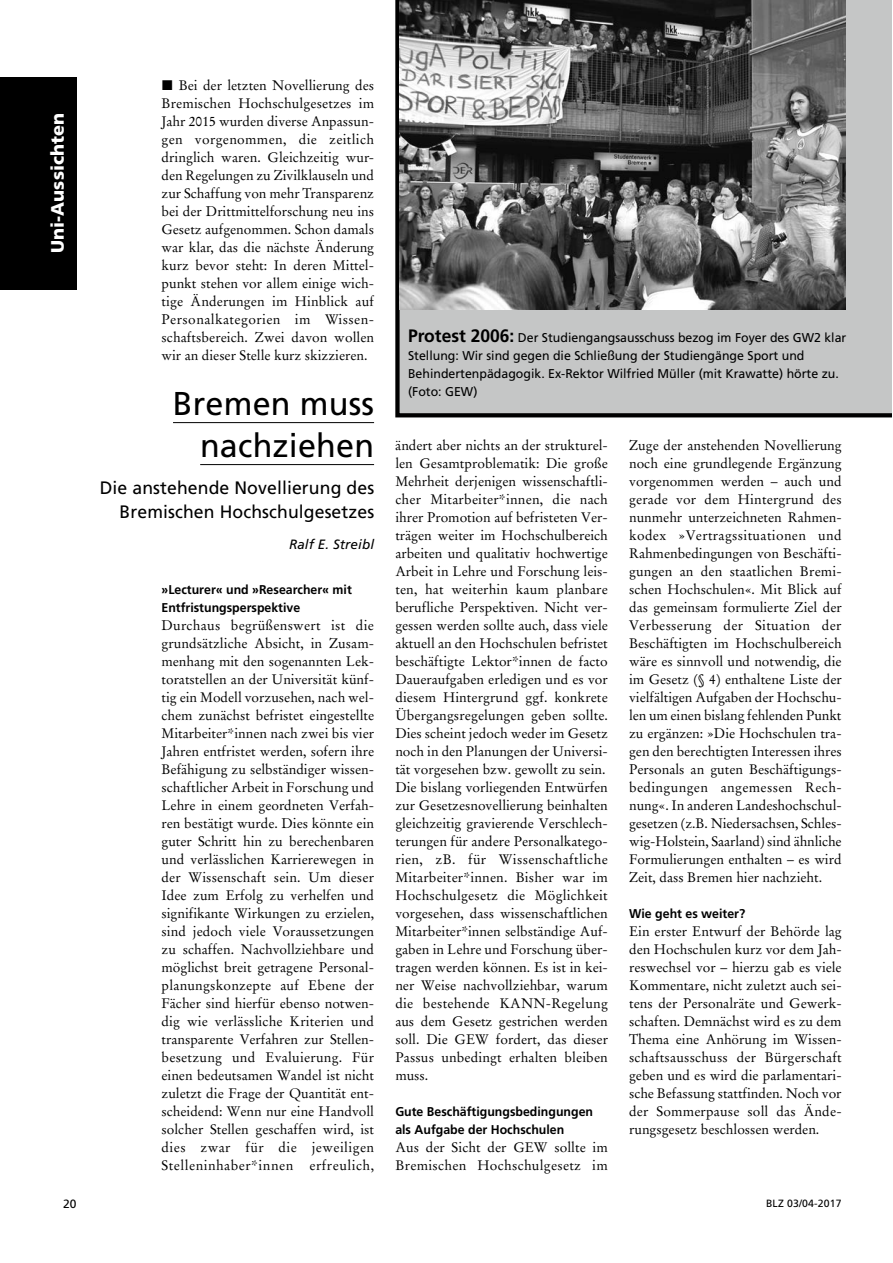
<style>
.page{position:relative;width:893px;height:1263px;background:#fff}
.page>*{position:absolute;margin:0;border:0;box-sizing:border-box;transform-origin:0 0}
.t1{font:33px/42px "Frutiger";letter-spacing:.005em;color:#000;text-align:right}
.t2{font:18px/24px "Frutiger";letter-spacing:.005em;color:#000;text-align:right}
.t3{font:900 18px "Frutiger";letter-spacing:.005em;color:#fff}
.t4{font:13.8px/18px "Stempel Garamond";color:#000;text-align:justify}
.t5{font:13.8px/18px "Stempel Garamond";letter-spacing:.02em;color:#000}
.t6{font:italic 13.5px "Frutiger";letter-spacing:.005em;color:#000}
.t7{font:12.75px/18px "Frutiger";color:#000}
.t8{font:700 12.75px/18px "Frutiger";color:#000}
.t9{font:12px "Frutiger";color:#000}
.t10{font:10.5px "Frutiger";letter-spacing:.015em;color:#000}
.s1{font-family:"European Pi Three";font-size:14.25px}
.s2{font-weight:700;font-size:18px}
</style>
<div class="page">
<div style="left:0;top:77px;width:77px;height:212px;background:#000"></div>
<svg style="left:395px;top:0;width:497px;height:417px"></svg>
<hr style="left:173px;top:422px;width:201px;height:1px;background:#000">
<hr style="left:200px;top:464px;width:174px;height:1px;background:#000">
<img style="left:400px;top:0;width:446px;height:310px">
<h2 class="t3" style="left:50px;top:253px;width:142px;rotate:-90deg">Uni-Aussichten</h2>
<p class="t4" style="left:162px;top:78px;width:214px"><span class="s1">-</span> Bei der letzten Novellierung des Bremischen Hochschulgesetzes im Jahr 2015 wurden diverse Anpassun&shy;gen vorgenommen, die zeitlich dringlich waren. Gleichzeitig wur&shy;den Regelungen zu Zivilklauseln und zur Schaffung von mehr Transparenz bei der Drittmittelforschung neu ins Gesetz aufgenommen. Schon damals war klar, das die nächste Änderung kurz bevor steht: In deren Mittel&shy;punkt stehen vor allem einige wich&shy;tige Änderungen im Hinblick auf Personalkategorien im Wissen&shy;schaftsbereich. Zwei davon wollen wir an dieser Stelle kurz skizzieren.</p>
<h1 class="t1" style="left:173px;top:385px;width:203px">Bremen muss nachziehen</h1>
<h2 class="t2" style="left:100px;top:477px;width:276px">Die anstehende Novellierung des<br>Bremischen Hochschulgesetzes</h2>
<p class="t6" style="left:289px;top:539px;width:87px">Ralf E. Streibl</p>
<p class="t8" style="left:162px;top:582px;width:192px">»Lecturer« und »Researcher« mit<br>Entfristungsperspektive</p>
<p class="t4" style="left:162px;top:617px;width:214px">Durchaus begrüßenswert ist die grundsätzliche Absicht, in Zusam&shy;menhang mit den sogenannten Lek&shy;toratstellen an der Universität künf&shy;tig ein Modell vorzusehen, nach wel&shy;chem zunächst befristet eingestellte Mitarbeiter*innen nach zwei bis vier Jahren entfristet werden, sofern ihre Befähigung zu selbständiger wissen&shy;schaftlicher Arbeit in Forschung und Lehre in einem geordneten Verfah&shy;ren bestätigt wurde. Dies könnte ein guter Schritt hin zu berechenbaren und verlässlichen Karrierewegen in der Wissenschaft sein. Um dieser Idee zum Erfolg zu verhelfen und signifikante Wirkungen zu erzielen, sind jedoch viele Voraussetzungen zu schaffen. Nachvollziehbare und möglichst breit getragene Personal&shy;planungskonzepte auf Ebene der Fächer sind hierfür ebenso notwen&shy;dig wie verlässliche Kriterien und transparente Verfahren zur Stellen&shy;besetzung und Evaluierung. Für einen bedeutsamen Wandel ist nicht zuletzt die Frage der Quantität ent&shy;scheidend: Wenn nur eine Handvoll solcher Stellen geschaffen wird, ist dies zwar für die jeweiligen Stelleninhaber*innen erfreulich,</p>
<p class="t7" style="left:408px;top:330px;width:440px"><span class="s2">Protest 2006:</span> Der Studiengangsausschuss bezog im Foyer des GW2 klar Stellung: Wir sind gegen die Schließung der Studiengänge Sport und Behindertenpädagogik. Ex-Rektor Wilfried Müller (mit Krawatte) hörte zu. (Foto: GEW)</p>
<p class="t4" style="left:395px;top:438px;width:214px;text-align:left">ändert aber nichts an der strukturel&shy;len Gesamtproblematik: Die große Mehrheit derjenigen wissenschaftli&shy;cher Mitarbeiter*innen, die nach ihrer Promotion auf befristeten Ver&shy;trägen weiter im Hochschulbereich arbeiten und qualitativ hochwertige Arbeit in Lehre und Forschung leis&shy;ten, hat weiterhin kaum planbare berufliche Perspektiven. Nicht ver&shy;gessen werden sollte auch, dass viele aktuell an den Hochschulen befristet beschäftigte Lektor*innen de facto Daueraufgaben erledigen und es vor diesem Hintergrund ggf. konkrete Übergangsregelungen geben sollte.<br>Dies scheint jedoch weder im Gesetz noch in den Planungen der Universi&shy;tät vorgesehen bzw. gewollt zu sein.<br>Die bislang vorliegenden Entwürfen zur Gesetzesnovellierung beinhalten gleichzeitig gravierende Verschlech&shy;terungen für andere Personalkatego&shy;rien, zB. für Wissenschaftliche Mitarbeiter*innen. Bisher war im Hochschulgesetz die Möglichkeit vorgesehen, dass wissenschaftlichen Mitarbeiter*innen selbständige Auf&shy;gaben in Lehre und Forschung über&shy;tragen werden können. Es ist in kei&shy;ner Weise nachvollziehbar, warum die bestehende KANN-Regelung aus dem Gesetz gestrichen werden soll. Die GEW fordert, das dieser Passus unbedingt erhalten bleiben muss.</p>
<p class="t8" style="left:395px;top:1103px;width:199px">Gute Beschäftigungsbedingungen als Aufgabe der Hochschulen</p>
<p class="t5" style="left:395px;top:1139px;width:214px">Aus der Sicht der GEW sollte im<br>Bremischen Hochschulgesetz im</p>
<p class="t4" style="left:629px;top:438px;width:214px">Zuge der anstehenden Novellierung noch eine grundlegende Ergänzung vorgenommen werden – auch und gerade vor dem Hintergrund des nunmehr unterzeichneten Rahmen&shy;kodex »Vertragssituationen und Rahmenbedingungen von Beschäfti&shy;gungen an den staatlichen Bremi&shy;schen Hochschulen«. Mit Blick auf das gemeinsam formulierte Ziel der Verbesserung der Situation der Beschäftigten im Hochschulbereich wäre es sinnvoll und notwendig, die im Gesetz (§ 4) enthaltene Liste der vielfältigen Aufgaben der Hochschu&shy;len um einen bislang fehlenden Punkt zu ergänzen: »Die Hochschulen tra&shy;gen den berechtigten Interessen ihres Personals an guten Beschäftigungs&shy;bedingungen angemessen Rech&shy;nung«. In anderen Landeshochschul&shy;gesetzen (z.B. Niedersachsen, Schles&shy;wig-Holstein, Saarland) sind ähnliche Formulierungen enthalten – es wird Zeit, dass Bremen hier nachzieht.</p>
<p class="t8" style="left:629px;top:905px;width:118px">Wie geht es weiter?</p>
<p class="t4" style="left:629px;top:923px;width:214px">Ein erster Entwurf der Behörde lag den Hochschulen kurz vor dem Jah&shy;reswechsel vor – hierzu gab es viele Kommentare, nicht zuletzt auch sei&shy;tens der Personalräte und Gewerk&shy;schaften. Demnächst wird es zu dem Thema eine Anhörung im Wissen&shy;schaftsausschuss der Bürgerschaft geben und es wird die parlamentari&shy;sche Befassung stattfinden. Noch vor der Sommerpause soll das Ände&shy;rungsgesetz beschlossen werden.</p>
<p class="t9" style="left:63px;top:1199px;width:15px">20</p>
<p class="t10" style="left:766px;top:1199px;width:77px">BLZ 03/04-2017</p>
</div>
